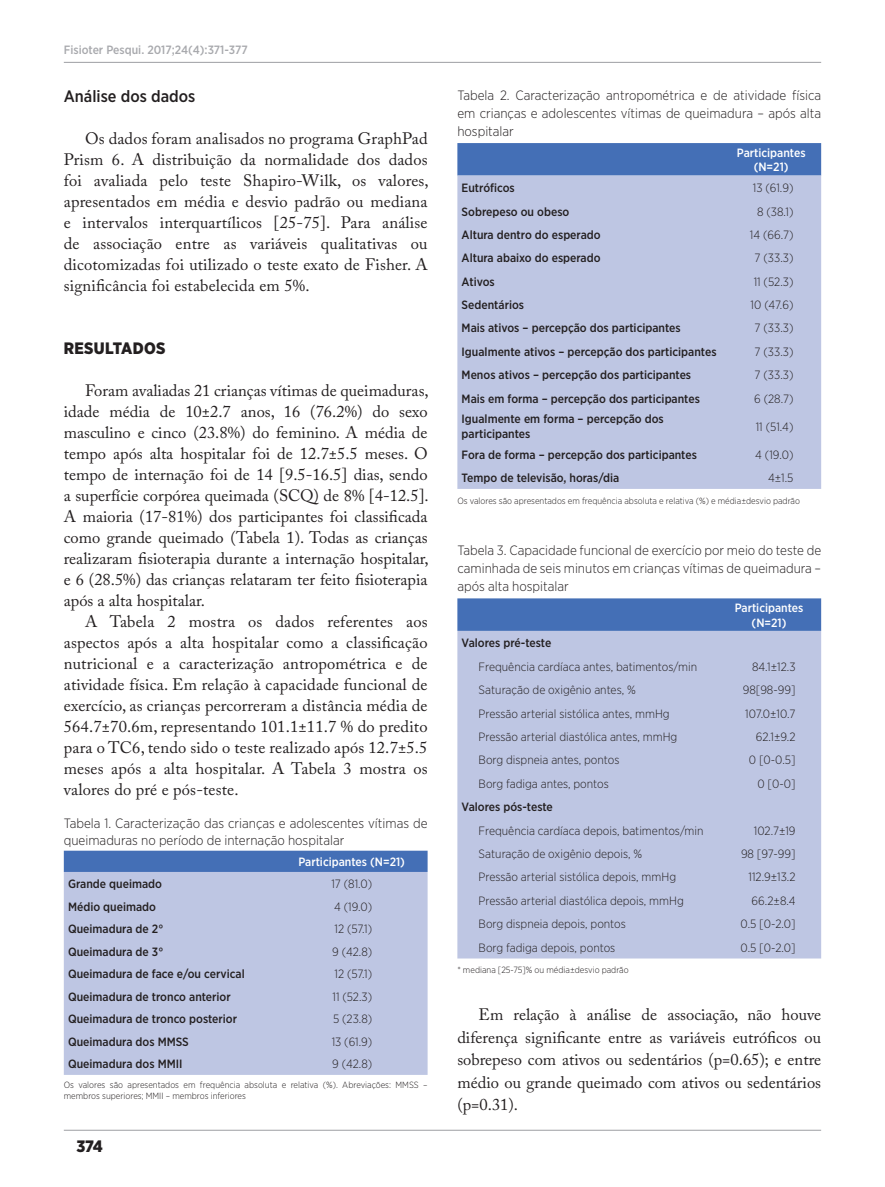
<style>
.page{position:relative;width:885px;height:1187px;background:#fff}
.page>*{position:absolute;margin:0;border:0;box-sizing:border-box;transform-origin:0 0}
.TEXTO{font:16.5px/21px "Adobe Caslon Pro";letter-spacing:.005em;color:#231f20;text-align:justify}
.Sub2{font:500 16.5px "Gotham Narrow";color:#231f20}
.Sub1{font:900 16.5px "Gotham Narrow";letter-spacing:.02em;color:#231f20}
.Tab_tit{font:300 13.5px/17.7px "Gotham Narrow";color:#231f20;text-align:justify}
.Tab_corpo{font:300 12px "Gotham Narrow";color:#231f20}
.tab_gravata2{font:500 12px/14.4px "Gotham Narrow";color:#231f20}
.Tab_gravata{font:500 12px/14.4px "Gotham Narrow";color:#fff;text-align:center}
.t1{font:500 12px "Gotham Narrow";color:#a8a9ad}
.legenda{font:300 9px/10.8px "Gotham Narrow";color:#231f20}
</style>
<div class="page">
<hr style="left:64px;top:62px;width:757px;height:1px;background:#a8a9ad">
<hr style="left:64px;top:1129px;width:757px;height:1px;background:#a8a9ad">
<div style="left:64px;top:850px;width:363px;height:21px;background:#446fb6"></div>
<div style="left:64px;top:871px;width:363px;height:203px;background:#bec6e3"></div>
<div style="left:457px;top:143px;width:364px;height:32px;background:#446fb6"></div>
<svg style="left:457px;top:175px;width:364px;height:314px;background:#bfc7e3"></svg>
<div style="left:457px;top:598px;width:364px;height:33px;background:#446fb6"></div>
<div style="left:457px;top:631px;width:364px;height:327px;background:#bec6e3"></div>
<p class="t1" style="left:64px;top:42px;width:185px">Fisioter Pesqui. 2017;24(4):371-377</p>
<p class="Sub2" style="left:64px;top:86px;width:133px">Análise dos dados</p>
<p class="TEXTO" style="left:64px;top:128px;width:366px;text-indent:21px">Os dados foram analisados no programa GraphPad Prism 6. A distribuição da normalidade dos dados foi avaliada pelo teste Shapiro-Wilk, os valores, apresentados em média e desvio padrão ou mediana e intervalos interquartílicos [25-75]. Para análise de associação entre as variáveis qualitativas ou dicotomizadas foi utilizado o teste exato de Fisher. A significância foi estabelecida em 5%.</p>
<p class="Sub1" style="left:64px;top:337px;width:103px">RESULTADOS</p>
<p class="TEXTO" style="left:64px;top:380px;width:366px;text-indent:21px">Foram avaliadas 21 crianças vítimas de queimaduras, idade média de 10±2.7 anos, 16 (76.2%) do sexo masculino e cinco (23.8%) do feminino. A média de tempo após alta hospitalar foi de 12.7±5.5 meses. O tempo de internação foi de 14 [9.5-16.5] dias, sendo a superfície corpórea queimada (SCQ) de 8% [4-12.5].<br>A maioria (17-81%) dos participantes foi classificada como grande queimado (Tabela 1). Todas as crianças realizaram fisioterapia durante a internação hospitalar, e 6 (28.5%) das crianças relataram ter feito fisioterapia após a alta hospitalar.</p>
<p class="TEXTO" style="left:64px;top:611px;width:365px;text-indent:21px">A Tabela 2 mostra os dados referentes aos aspectos após a alta hospitalar como a classificação nutricional e a caracterização antropométrica e de atividade física. Em relação à capacidade funcional de exercício, as crianças percorreram a distância média de 564.7±70.6m, representando 101.1±11.7 % do predito para o TC6, tendo sido o teste realizado após 12.7±5.5 meses após a alta hospitalar. A Tabela 3 mostra os valores do pré e pós-teste.</p>
<p class="Tab_tit" style="left:64px;top:815px;width:365px;line-height:16.2px">Tabela 1. Caracterização das crianças e adolescentes vítimas de queimaduras no período de internação hospitalar</p>
<p class="Tab_gravata" style="left:298px;top:854px;width:108px">Participantes (N=21)</p>
<p class="tab_gravata2" style="left:68px;top:876px;width:95px">Grande queimado</p>
<p class="Tab_corpo" style="left:331px;top:876px;width:42px">17 (81.0)</p>
<p class="tab_gravata2" style="left:68px;top:898px;width:89px">Médio queimado</p>
<p class="Tab_corpo" style="left:334px;top:898px;width:40px">4 (19.0)</p>
<p class="tab_gravata2" style="left:68px;top:921px;width:97px">Queimadura de 2°</p>
<p class="Tab_corpo" style="left:334px;top:921px;width:39px">12 (57.1)</p>
<p class="tab_gravata2" style="left:68px;top:944px;width:97px">Queimadura de 3°</p>
<p class="Tab_corpo" style="left:332px;top:944px;width:42px">9 (42.8)</p>
<p class="tab_gravata2" style="left:68px;top:966px;width:178px">Queimadura de face e/ou cervical</p>
<p class="Tab_corpo" style="left:334px;top:966px;width:39px">12 (57.1)</p>
<p class="tab_gravata2" style="left:68px;top:989px;width:164px">Queimadura de tronco anterior</p>
<p class="Tab_corpo" style="left:332px;top:989px;width:41px">11 (52.3)</p>
<p class="tab_gravata2" style="left:68px;top:1011px;width:170px">Queimadura de tronco posterior</p>
<p class="Tab_corpo" style="left:333px;top:1011px;width:41px">5 (23.8)</p>
<p class="tab_gravata2" style="left:68px;top:1034px;width:122px">Queimadura dos MMSS</p>
<p class="Tab_corpo" style="left:331px;top:1034px;width:42px">13 (61.9)</p>
<p class="tab_gravata2" style="left:68px;top:1056px;width:116px">Queimadura dos MMII</p>
<p class="Tab_corpo" style="left:332px;top:1056px;width:42px">9 (42.8)</p>
<p class="legenda" style="left:64px;top:1079px;width:365px">Os valores são apresentados em frequência absoluta e relativa (%). Abreviações: MMSS – membros superiores; MMII – membros inferiores</p>
<p class="Sub1" style="left:77px;top:1135px;width:28px">374</p>
<p class="Tab_tit" style="left:457px;top:86px;width:365px">Tabela 2. Caracterização antropométrica e de atividade física em crianças e adolescentes vítimas de queimadura – após alta hospitalar</p>
<p class="Tab_gravata" style="left:736px;top:145px;width:70px">Participantes (N=21)</p>
<p class="tab_gravata2" style="left:461px;top:180px;width:55px">Eutróficos</p>
<p class="Tab_corpo" style="left:752px;top:180px;width:42px">13 (61.9)</p>
<p class="tab_gravata2" style="left:461px;top:204px;width:109px">Sobrepeso ou obeso</p>
<p class="Tab_corpo" style="left:757px;top:204px;width:38px">8 (38.1)</p>
<p class="tab_gravata2" style="left:461px;top:227px;width:140px">Altura dentro do esperado</p>
<p class="Tab_corpo" style="left:749px;top:227px;width:45px">14 (66.7)</p>
<p class="tab_gravata2" style="left:461px;top:251px;width:140px">Altura abaixo do esperado</p>
<p class="Tab_corpo" style="left:754px;top:251px;width:40px">7 (33.3)</p>
<p class="tab_gravata2" style="left:461px;top:274px;width:35px">Ativos</p>
<p class="Tab_corpo" style="left:753px;top:274px;width:41px">11 (52.3)</p>
<p class="tab_gravata2" style="left:461px;top:297px;width:64px">Sedentários</p>
<p class="Tab_corpo" style="left:750px;top:297px;width:44px">10 (47.6)</p>
<p class="tab_gravata2" style="left:461px;top:321px;width:220px">Mais ativos – percepção dos participantes</p>
<p class="Tab_corpo" style="left:754px;top:321px;width:40px">7 (33.3)</p>
<p class="tab_gravata2" style="left:461px;top:344px;width:256px">Igualmente ativos – percepção dos participantes</p>
<p class="Tab_corpo" style="left:754px;top:344px;width:40px">7 (33.3)</p>
<p class="tab_gravata2" style="left:461px;top:367px;width:231px">Menos ativos – percepção dos participantes</p>
<p class="Tab_corpo" style="left:754px;top:368px;width:40px">7 (33.3)</p>
<p class="tab_gravata2" style="left:461px;top:391px;width:240px">Mais em forma – percepção dos participantes</p>
<p class="Tab_corpo" style="left:754px;top:391px;width:41px">6 (28.7)</p>
<p class="tab_gravata2" style="left:461px;top:412px;width:204px">Igualmente em forma – percepção dos participantes</p>
<p class="Tab_corpo" style="left:755px;top:419px;width:39px">11 (51.4)</p>
<p class="tab_gravata2" style="left:461px;top:447px;width:237px">Fora de forma – percepção dos participantes</p>
<p class="Tab_corpo" style="left:755px;top:447px;width:40px">4 (19.0)</p>
<p class="tab_gravata2" style="left:461px;top:470px;width:159px">Tempo de televisão, horas/dia</p>
<p class="Tab_corpo" style="left:768px;top:470px;width:27px">4±1.5</p>
<p class="legenda" style="left:457px;top:495px;width:344px">Os valores são apresentados em frequência absoluta e relativa (%) e média±desvio padrão</p>
<p class="Tab_tit" style="left:457px;top:541px;width:365px">Tabela 3. Capacidade funcional de exercício por meio do teste de caminhada de seis minutos em crianças vítimas de queimadura – após alta hospitalar</p>
<p class="Tab_gravata" style="left:734px;top:600px;width:70px">Participantes (N=21)</p>
<p class="tab_gravata2" style="left:461px;top:635px;width:91px">Valores pré-teste</p>
<p class="Tab_corpo" style="left:478px;top:659px;width:220px">Frequência cardíaca antes, batimentos/min</p>
<p class="Tab_corpo" style="left:752px;top:659px;width:45px">84.1±12.3</p>
<p class="Tab_corpo" style="left:478px;top:682px;width:159px">Saturação de oxigênio antes, %</p>
<p class="Tab_corpo" style="left:742px;top:682px;width:54px">98[98-99]</p>
<p class="Tab_corpo" style="left:478px;top:706px;width:192px">Pressão arterial sistólica antes, mmHg</p>
<p class="Tab_corpo" style="left:745px;top:706px;width:52px">107.0±10.7</p>
<p class="Tab_corpo" style="left:478px;top:729px;width:200px">Pressão arterial diastólica antes, mmHg</p>
<p class="Tab_corpo" style="left:755px;top:729px;width:41px">62.1±9.2</p>
<p class="Tab_corpo" style="left:478px;top:752px;width:142px">Borg dispneia antes, pontos</p>
<p class="Tab_corpo" style="left:748px;top:752px;width:48px">0 [0-0.5]</p>
<p class="Tab_corpo" style="left:478px;top:776px;width:132px">Borg fadiga antes, pontos</p>
<p class="Tab_corpo" style="left:757px;top:776px;width:40px">0 [0-0]</p>
<p class="tab_gravata2" style="left:461px;top:799px;width:93px">Valores pós-teste</p>
<p class="Tab_corpo" style="left:478px;top:823px;width:226px">Frequência cardíaca depois, batimentos/min</p>
<p class="Tab_corpo" style="left:753px;top:823px;width:43px">102.7±19</p>
<p class="Tab_corpo" style="left:478px;top:846px;width:165px">Saturação de oxigênio depois, %</p>
<p class="Tab_corpo" style="left:741px;top:846px;width:56px">98 [97-99]</p>
<p class="Tab_corpo" style="left:478px;top:869px;width:199px">Pressão arterial sistólica depois, mmHg</p>
<p class="Tab_corpo" style="left:748px;top:869px;width:49px">112.9±13.2</p>
<p class="Tab_corpo" style="left:478px;top:893px;width:207px">Pressão arterial diastólica depois, mmHg</p>
<p class="Tab_corpo" style="left:751px;top:893px;width:45px">66.2±8.4</p>
<p class="Tab_corpo" style="left:478px;top:916px;width:149px">Borg dispneia depois, pontos</p>
<p class="Tab_corpo" style="left:740px;top:916px;width:56px">0.5 [0-2.0]</p>
<p class="Tab_corpo" style="left:478px;top:939px;width:138px">Borg fadiga depois, pontos</p>
<p class="Tab_corpo" style="left:740px;top:939px;width:56px">0.5 [0-2.0]</p>
<p class="legenda" style="left:457px;top:964px;width:173px">* mediana [25-75]% ou média±desvio padrão</p>
<p class="TEXTO" style="left:457px;top:1003px;width:365px;line-height:22.5px;text-indent:21px">Em relação à análise de associação, não houve diferença significante entre as variáveis eutróficos ou sobrepeso com ativos ou sedentários (p=0.65); e entre médio ou grande queimado com ativos ou sedentários (p=0.31).</p>
</div>
